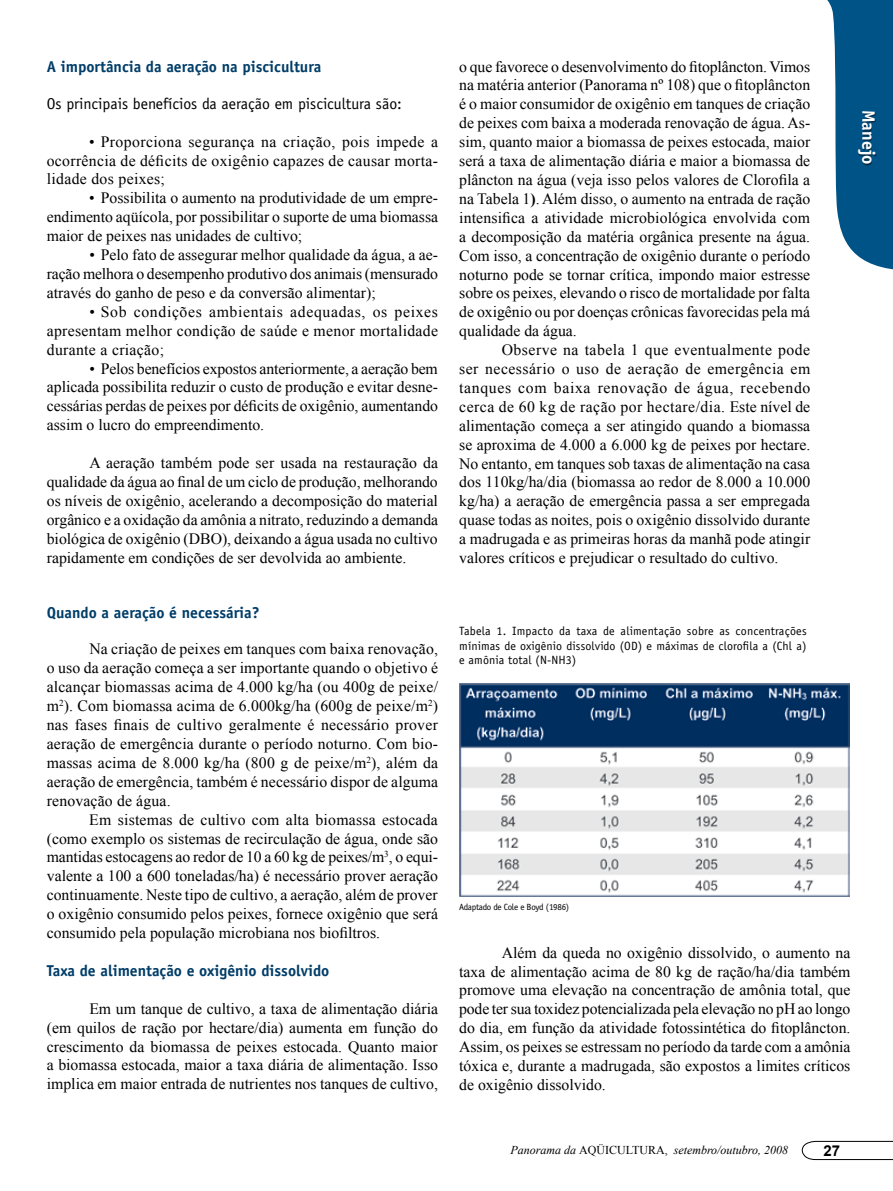
<style>
.page{position:relative;width:893px;height:1191px;background:#fff}
.page>*{position:absolute;margin:0;border:0;box-sizing:border-box;transform-origin:0 0}
.t1{font:700 18px "Officina Sans";color:#fff}
.t2{font:15.75px/18.9px "Times New Roman";color:#000;text-align:justify}
.t3{font:700 15.75px "Officina Sans";color:#003d68}
.t4{font:15.75px "Officina Sans";color:#000}
.t5{font:700 15px "Arial";color:#000}
.t6{font:12px/14.4px "Officina Sans";letter-spacing:.01em;color:#000;text-align:justify}
.t7{font:italic 12px "Times New Roman";color:#000}
.t8{font:9px "Officina Sans";letter-spacing:-.03em;color:#000}
.s1{font-weight:700}
.s2{font-style:normal}
</style>
<div class="page">
<svg style="left:801px;top:1140px;width:92px;height:20px"></svg>
<svg style="left:827px;top:0;width:66px;height:270px"></svg>
<div style="left:858px;top:112px;width:33px;height:212px;background:#000;opacity:.5"></div>
<img style="left:459px;top:684px;width:390px;height:213px">
<p class="t3" style="left:47px;top:57px;width:276px">A importância da aeração na piscicultura</p>
<p class="t4" style="left:47px;top:94px;width:357px">Os principais benefícios da aeração em piscicultura são:</p>
<p class="t2" style="left:47px;top:132px;width:393px;text-indent:43px">• Proporciona segurança na criação, pois impede a ocorrência de déficits de oxigênio capazes de causar morta&shy;lidade dos peixes;</p>
<p class="t2" style="left:47px;top:188px;width:393px;text-indent:43px">• Possibilita o aumento na produtividade de um empre&shy;endimento aqüícola, por possibilitar o suporte de uma biomassa maior de peixes nas unidades de cultivo;</p>
<p class="t2" style="left:47px;top:245px;width:393px;text-indent:43px">• Pelo fato de assegurar melhor qualidade da água, a ae&shy;ração melhora o desempenho produtivo dos animais (mensurado através do ganho de peso e da conversão alimentar);</p>
<p class="t2" style="left:47px;top:302px;width:393px;text-indent:43px">• Sob condições ambientais adequadas, os peixes apresentam melhor condição de saúde e menor mortalidade durante a criação;</p>
<p class="t2" style="left:47px;top:358px;width:393px;text-indent:43px">• Pelos benefícios expostos anteriormente, a aeração bem aplicada possibilita reduzir o custo de produção e evitar desne&shy;cessárias perdas de peixes por déficits de oxigênio, aumentando assim o lucro do empreendimento.</p>
<p class="t2" style="left:47px;top:453px;width:393px;text-indent:43px">A aeração também pode ser usada na restauração da qualidade da água ao final de um ciclo de produção, melhorando os níveis de oxigênio, acelerando a decomposição do material orgânico e a oxidação da amônia a nitrato, reduzindo a demanda biológica de oxigênio (DBO), deixando a água usada no cultivo rapidamente em condições de ser devolvida ao ambiente.</p>
<p class="t3" style="left:47px;top:602px;width:214px">Quando a aeração é necessária?</p>
<p class="t2" style="left:47px;top:639px;width:393px;text-indent:43px">Na criação de peixes em tanques com baixa renovação, o uso da aeração começa a ser importante quando o objetivo é alcançar biomassas acima de 4.000 kg/ha (ou 400g de peixe/ m<sup>2</sup>). Com biomassa acima de 6.000kg/ha (600g de peixe/m<sup>2</sup>) nas fases finais de cultivo geralmente é necessário prover aeração de emergência durante o período noturno. Com bio&shy;massas acima de 8.000 kg/ha (800 g de peixe/m<sup>2</sup>), além da aeração de emergência, também é necessário dispor de alguma renovação de água.</p>
<p class="t2" style="left:47px;top:809px;width:393px;text-indent:43px">Em sistemas de cultivo com alta biomassa estocada (como exemplo os sistemas de recirculação de água, onde são mantidas estocagens ao redor de 10 a 60 kg de peixes/m<sup>3</sup>, o equi&shy;valente a 100 a 600 toneladas/ha) é necessário prover aeração continuamente. Neste tipo de cultivo, a aeração, além de prover o oxigênio consumido pelos peixes, fornece oxigênio que será consumido pela população microbiana nos biofiltros.</p>
<p class="t3" style="left:47px;top:960px;width:284px">Taxa de alimentação e oxigênio dissolvido</p>
<p class="t2" style="left:47px;top:998px;width:393px;text-indent:43px">Em um tanque de cultivo, a taxa de alimentação diária (em quilos de ração por hectare/dia) aumenta em função do crescimento da biomassa de peixes estocada. Quanto maior a biomassa estocada, maior a taxa diária de alimentação. Isso implica em maior entrada de nutrientes nos tanques de cultivo,</p>
<p class="t2" style="left:459px;top:57px;width:353px">o que favorece o desenvolvimento do fitoplâncton. Vimos na matéria anterior (Panorama nº 108) que o fitoplâncton é o maior consumidor de oxigênio em tanques de criação de peixes com baixa a moderada renovação de água. As&shy;sim, quanto maior a biomassa de peixes estocada, maior será a taxa de alimentação diária e maior a biomassa de plâncton na água (veja isso pelos valores de Clorofila a na Tabela 1<span class="s1">)</span>. Além disso, o aumento na entrada de ração intensifica a atividade microbiológica envolvida com a decomposição da matéria orgânica presente na água.<br>Com isso, a concentração de oxigênio durante o período noturno pode se tornar crítica, impondo maior estresse sobre os peixes, elevando o risco de mortalidade por falta de oxigênio ou por doenças crônicas favorecidas pela má qualidade da água.</p>
<p class="t2" style="left:459px;top:340px;width:353px;text-indent:43px">Observe na tabela 1 que eventualmente pode ser necessário o uso de aeração de emergência em tanques com baixa renovação de água, recebendo cerca de 60 kg de ração por hectare/dia. Este nível de alimentação começa a ser atingido quando a biomassa se aproxima de 4.000 a 6.000 kg de peixes por hectare.<br>No entanto, em tanques sob taxas de alimentação na casa dos 110kg/ha/dia (biomassa ao redor de 8.000 a 10.000 kg/ha) a aeração de emergência passa a ser empregada quase todas as noites, pois o oxigênio dissolvido durante a madrugada e as primeiras horas da manhã pode atingir valores críticos e prejudicar o resultado do cultivo.</p>
<p class="t6" style="left:459px;top:624px;width:349px">Tabela 1. Impacto da taxa de alimentação sobre as concentrações mínimas de oxigênio dissolvido (OD) e máximas de clorofila a (Chl a) e amônia total (N-NH3)</p>
<p class="t1" style="left:880px;top:110px;width:57px;rotate:90deg">Manejo</p>
<p class="t8" style="left:459px;top:901px;width:112px">Adaptado de Cole e Boyd (1986)</p>
<p class="t2" style="left:459px;top:942px;width:393px;text-indent:43px">Além da queda no oxigênio dissolvido, o aumento na taxa de alimentação acima de 80 kg de ração/ha/dia também promove uma elevação na concentração de amônia total, que pode ter sua toxidez potencializada pela elevação no pH ao longo do dia, em função da atividade fotossintética do fitoplâncton.<br>Assim, os peixes se estressam no período da tarde com a amônia tóxica e, durante a madrugada, são expostos a limites críticos de oxigênio dissolvido.</p>
<p class="t7" style="left:510px;top:1141px;width:279px">Panorama da <span class="s2">AQÜICULTURA,</span> setembro/outubro, 2008</p>
<p class="t5" style="left:823px;top:1140px;width:18px">27</p>
</div>
